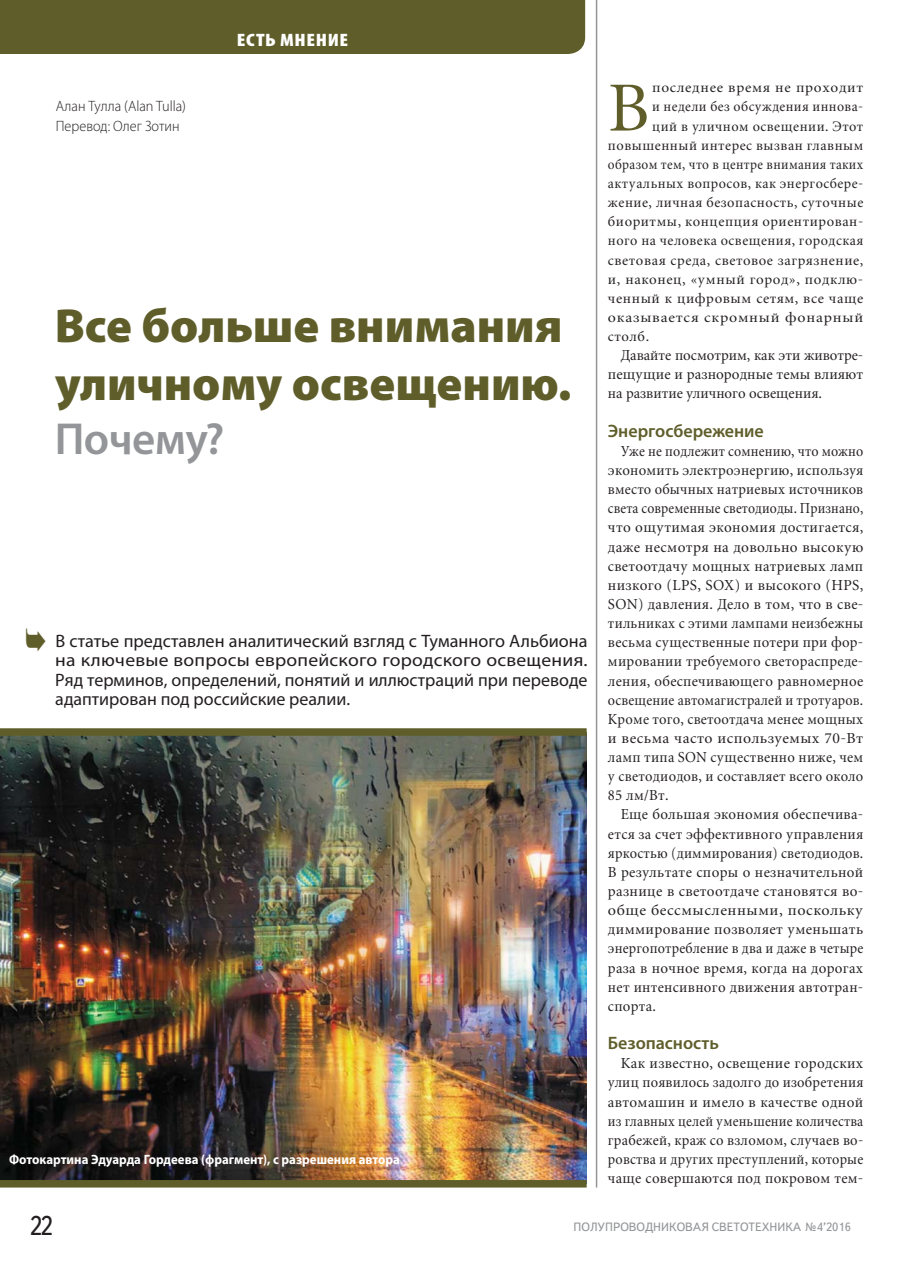
<style>
.page{position:relative;width:915px;height:1263px;background:#fff}
.page>*{position:absolute;margin:0;border:0;box-sizing:border-box;transform-origin:0 0}
.t1{font:69.15px "Miniature";color:#5f5e2b}
.t2{font:900 48px/57.6px "Myriad Pro";color:#5f5e2b}
.t3{font:600 45px "Myriad Pro";letter-spacing:-.01em;color:#939598}
.t4{font:27px "Text Book C";color:#231f20;scale:.9 1}
.t5{font:18px/19.2px "Myriad Pro";color:#231f20;text-align:justify}
.t6{font:600 18px "Myriad Pro";letter-spacing:-.005em;color:#5f5e2b}
.t7{font:900 condensed 18px "Myriad Pro";letter-spacing:.03em;color:#fff;scale:1.17 1}
.t8{font:15px/19.2px "Miniature";letter-spacing:.02em;color:#231f20;text-align:justify;scale:.9 1}
.t9{font:15px/19.2px "Miniature";letter-spacing:.02em;color:#231f20;text-align:justify;scale:.96 1}
.t10{font:15px/19.2px "Miniature";letter-spacing:.02em;color:#231f20;text-align:justify}
.t11{font:300 15px/19.2px "Myriad Pro";color:#231f20;scale:.95 1}
.t12{font:14.25px "Miniature";letter-spacing:.04em;color:#231f20}
.t13{font:14.25px "Miniature";letter-spacing:.04em;color:#231f20;scale:.91 1}
.t14{font:14.25px "Miniature";letter-spacing:.04em;color:#231f20;scale:.96 1}
.t15{font:14.25px "Miniature";letter-spacing:.04em;color:#231f20;scale:.95 1}
.t16{font:14.25px "Miniature";letter-spacing:.04em;color:#231f20;scale:1.08 1}
.t17{font:14.25px "Miniature";letter-spacing:.04em;color:#231f20;scale:1.04 1}
.t18{font:700 13.5px "Myriad Pro";color:#fff;scale:.95 1}
.t19{font:12px "Text Book C";color:#939598}
</style>
<div class="page">
<div style="left:0;top:0;width:585px;height:54px;background:#5f5e2b"></div>
<img style="left:0;top:728px;width:587px;height:459px">
<hr style="left:595px;top:0;width:2px;height:1187px;background:#939598">
<p class="t11" style="left:56px;top:97px;width:138px">Алан Тулла (Alan Tulla)<br>Перевод: Олег Зотин</p>
<p class="t7" style="left:237px;top:29px;width:97px">ЕСТЬ МНЕНИЕ</p>
<h2 class="t2" style="left:55px;top:297px;width:518px">Все больше внимания уличному освещению.</h2>
<h3 class="t3" style="left:55px;top:412px;width:171px">Почему?</h3>
<p class="t5" style="left:55px;top:631px;width:533px">В статье представлен аналитический взгляд с Туманного Альбиона на ключевые вопросы европейского городского освещения.<br>Ряд терминов, определений, понятий и иллюстраций при переводе адаптирован под российские реалии.</p>
<p class="t18" style="left:9px;top:1151px;width:413px">Фотокартина Эдуарда Гордеева (фрагмент), с разрешения автора</p>
<h1 class="t1" style="left:607px;top:86px;width:43px">В</h1>
<p class="t17" style="left:652px;top:83px;width:204px">последнее время не проходит</p>
<p class="t15" style="left:652px;top:102px;width:224px">и недели без обсуждения иннова-</p>
<p class="t12" style="left:652px;top:121px;width:213px">ций в уличном освещении. Этот</p>
<p class="t12" style="left:607px;top:140px;width:257px">повышенный интерес вызван главным</p>
<p class="t13" style="left:607px;top:160px;width:282px">образом тем, что в центре внимания таких</p>
<p class="t14" style="left:607px;top:179px;width:267px">актуальных вопросов, как энергосбере-</p>
<p class="t12" style="left:607px;top:198px;width:257px">жение, личная безопасность, суточные</p>
<p class="t12" style="left:607px;top:217px;width:257px">биоритмы, концепция ориентирован-</p>
<p class="t12" style="left:607px;top:236px;width:257px">ного на человека освещения, городская</p>
<p class="t12" style="left:607px;top:255px;width:257px">световая среда, световое загрязнение,</p>
<p class="t12" style="left:607px;top:274px;width:257px">и, наконец, «умный город», подклю-</p>
<p class="t12" style="left:607px;top:294px;width:257px">ченный к цифровым сетям, все чаще</p>
<p class="t16" style="left:607px;top:313px;width:238px">оказывается скромный фонарный</p>
<p class="t12" style="left:607px;top:332px;width:43px">столб.</p>
<p class="t9" style="left:607px;top:348px;width:267px;text-indent:13px">Давайте посмотрим, как эти животре&shy;пещущие и разнородные темы влияют на развитие уличного освещения.</p>
<p class="t6" style="left:607px;top:420px;width:157px">Энергосбережение</p>
<p class="t8" style="left:607px;top:443px;width:285px;text-indent:13px">Уже не подлежит сомнению, что можно экономить электроэнергию, используя вместо обычных натриевых источников света современные светодиоды. Признано, что ощутимая экономия достигается, даже несмотря на довольно высокую светоотдачу мощных натриевых ламп низкого (LPS, SOX) и высокого (HPS, SON) давления. Дело в том, что в све&shy;тильниках с этими лампами неизбежны весьма существенные потери при фор&shy;мировании требуемого светораспреде&shy;ления, обеспечивающего равномерное освещение автомагистралей и тротуаров.<br>Кроме того, светоотдача менее мощных и весьма часто используемых 70-Вт ламп типа SON существенно ниже, чем у светодиодов, и составляет всего около 85 лм/Вт.</p>
<p class="t9" style="left:607px;top:807px;width:267px;text-indent:13px">Еще большая экономия обеспечива&shy;ется за счет эффективного управления яркостью (диммирования) светодиодов.<br>В результате споры о незначительной разнице в светоотдаче становятся во&shy;обще бессмысленными, поскольку диммирование позволяет уменьшать энергопотребление в два и даже в четыре раза в ночное время, когда на дорогах нет интенсивного движения автотран&shy;спорта.</p>
<p class="t6" style="left:607px;top:1032px;width:112px">Безопасность</p>
<p class="t10" style="left:607px;top:1056px;width:257px;text-indent:13px">Как известно, освещение городских улиц появилось задолго до изобретения автомашин и имело в качестве одной из главных целей уменьшение количества грабежей, краж со взломом, случаев во&shy;ровства и других преступлений, которые чаще совершаются под покровом тем-</p>
<h3 class="t4" style="left:30px;top:1211px;width:27px">22</h3>
<p class="t19" style="left:573px;top:1220px;width:279px">ПОЛУПРОВОДНИКОВАЯ СВЕТОТЕХНИКА №4’2016</p>
</div>
